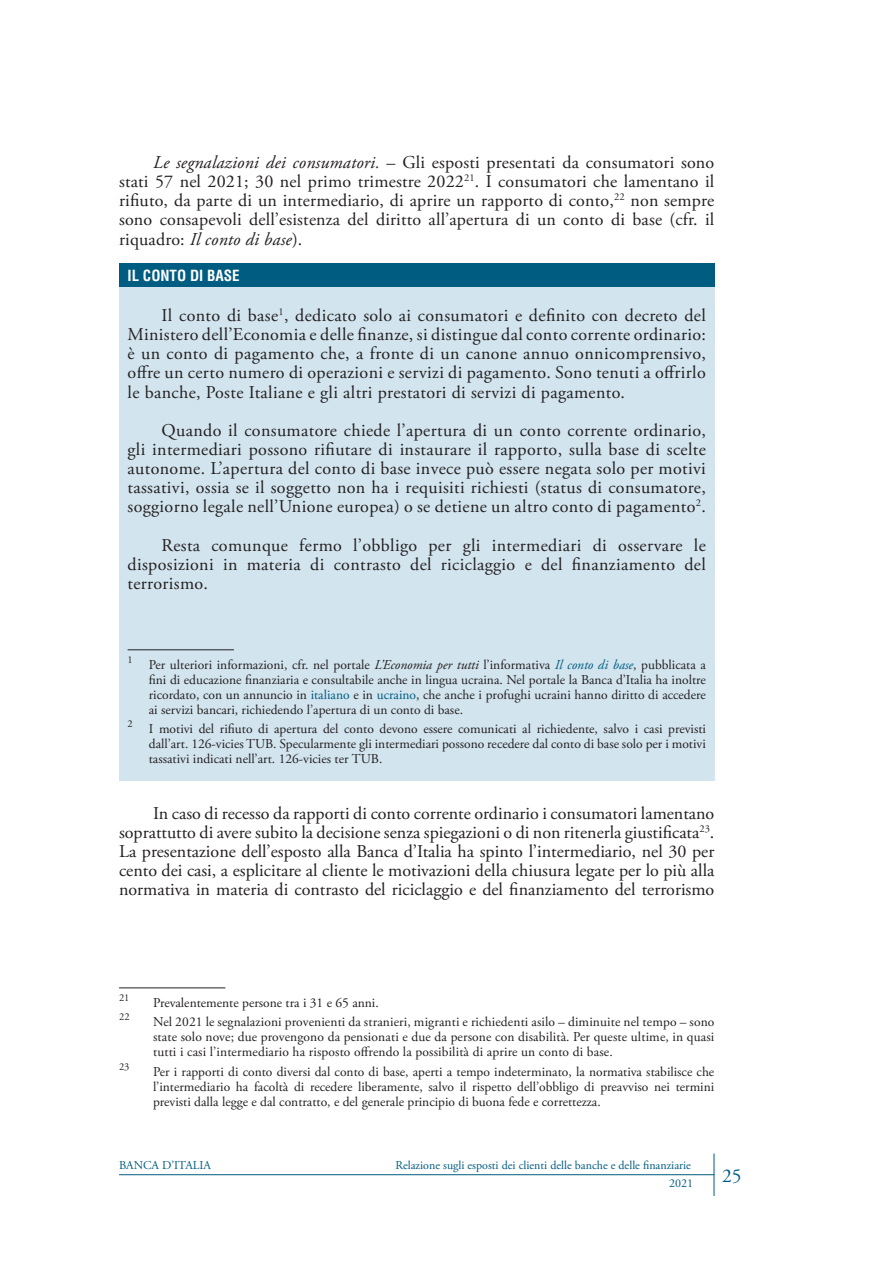
<style>
.page{position:relative;width:893px;height:1263px;background:#fff}
.page>*{position:absolute;margin:0;border:0;box-sizing:border-box;transform-origin:0 0}
.t1{font:19.5px "Adobe Garamond Pro";color:#005c81}
.BOX_-_Paragrafo{font:18px/19.2px "Adobe Garamond Pro";letter-spacing:.02em;color:#231f20;text-align:justify}
.TESTO_-_Paragrafo{font:18px/19.2px "Adobe Garamond Pro";color:#231f20;text-align:justify}
.TESTO_-_Paragrafo_St{font:18px/19.2px "Adobe Garamond Pro";letter-spacing:.01em;color:#231f20;text-align:justify}
.BOX_-_Titolo{font:700 condensed 15px "Helvetica LT Std";color:#fff}
.BOX_-_Nota{font:13.5px/15px "Adobe Garamond Pro";color:#231f20;text-align:justify}
.TESTO_-_Nota{font:13.5px/15px "Adobe Garamond Pro";color:#231f20;text-align:justify}
.t2{font:12px "Adobe Garamond Pro";color:#005c81}
.TESTO_-_Nota-2{font:10.5px "Adobe Garamond Pro";color:#231f20}
.s1{font-style:italic}
.s2{font-style:italic;color:#005c81}
.s3{color:#005c81}
</style>
<div class="page">
<hr style="left:119px;top:1174px;width:595px;height:1px;background:#005c81">
<hr style="left:714px;top:1153px;width:1px;height:43px;background:#005c81">
<hr style="left:119px;top:987px;width:106px;height:1px;background:#231f20">
<div style="left:119px;top:263px;width:595px;height:517px;background:#d2e4ee"></div>
<div style="left:119px;top:263px;width:595px;height:24px;background:#005c81"></div>
<hr style="left:128px;top:649px;width:106px;height:1px;background:#231f20">
<p class="TESTO_-_Paragrafo_St" style="left:119px;top:153px;width:597px;text-indent:34px"><span class="s1">Le segnalazioni dei consumatori.</span> – Gli esposti presentati da consumatori sono stati 57 nel 2021; 30 nel primo trimestre 2022<sup>21</sup>. I consumatori che lamentano il rifiuto, da parte di un intermediario, di aprire un rapporto di conto,<sup>22</sup> non sempre sono consapevoli dell’esistenza del diritto all’apertura di un conto di base (cfr. il riquadro: <span class="s1">Il conto di base</span>).</p>
<h3 class="BOX_-_Titolo" style="left:128px;top:266px;width:114px">IL CONTO DI BASE</h3>
<p class="BOX_-_Paragrafo" style="left:128px;top:306px;width:580px;text-indent:34px">Il conto di base<sup>1</sup>, dedicato solo ai consumatori e definito con decreto del Ministero dell’Economia e delle finanze, si distingue dal conto corrente ordinario: è un conto di pagamento che, a fronte di un canone annuo onnicomprensivo, offre un certo numero di operazioni e servizi di pagamento. Sono tenuti a offrirlo le banche, Poste Italiane e gli altri prestatori di servizi di pagamento.</p>
<p class="BOX_-_Paragrafo" style="left:128px;top:421px;width:580px;text-indent:34px">Quando il consumatore chiede l’apertura di un conto corrente ordinario, gli intermediari possono rifiutare di instaurare il rapporto, sulla base di scelte autonome. L’apertura del conto di base invece può essere negata solo per motivi tassativi, ossia se il soggetto non ha i requisiti richiesti (status di consumatore, soggiorno legale nell’Unione europea) o se detiene un altro conto di pagamento<sup>2</sup>.</p>
<p class="BOX_-_Paragrafo" style="left:128px;top:536px;width:580px;text-indent:34px">Resta comunque fermo l’obbligo per gli intermediari di osservare le disposizioni in materia di contrasto del riciclaggio e del finanziamento del terrorismo.</p>
<p class="BOX_-_Nota" style="left:149px;top:658px;width:559px;text-indent:-21px"><sup>1</sup> Per ulteriori informazioni, cfr. nel portale <span class="s1">L’Economia per tutti</span> l’informativa <span class="s2">Il conto di base</span>, pubblicata a fini di educazione finanziaria e consultabile anche in lingua ucraina. Nel portale la Banca d’Italia ha inoltre ricordato, con un annuncio in <span class="s3">italiano</span> e in <span class="s3">ucraino</span>, che anche i profughi ucraini hanno diritto di accedere ai servizi bancari, richiedendo l’apertura di un conto di base.</p>
<p class="BOX_-_Nota" style="left:149px;top:722px;width:559px;text-indent:-21px"><sup>2</sup> I motivi del rifiuto di apertura del conto devono essere comunicati al richiedente, salvo i casi previsti dall’art. 126-vicies TUB. Specularmente gli intermediari possono recedere dal conto di base solo per i motivi tassativi indicati nell’art. 126-vicies ter TUB.</p>
<p class="TESTO_-_Paragrafo" style="left:119px;top:804px;width:597px;text-indent:34px">In caso di recesso da rapporti di conto corrente ordinario i consumatori lamentano soprattutto di avere subito la decisione senza spiegazioni o di non ritenerla giustificata<sup>23</sup>.<br>La presentazione dell’esposto alla Banca d’Italia ha spinto l’intermediario, nel 30 per cento dei casi, a esplicitare al cliente le motivazioni della chiusura legate per lo più alla normativa in materia di contrasto del riciclaggio e del finanziamento del terrorismo</p>
<p class="TESTO_-_Nota-2" style="left:119px;top:991px;width:12px">21</p>
<p class="TESTO_-_Nota" style="left:153px;top:996px;width:227px">Prevalentemente persone tra i 31 e 65 anni.</p>
<p class="TESTO_-_Nota-2" style="left:119px;top:1011px;width:12px">22</p>
<p class="TESTO_-_Nota" style="left:153px;top:1015px;width:563px">Nel 2021 le segnalazioni provenienti da stranieri, migranti e richiedenti asilo – diminuite nel tempo – sono state solo nove; due provengono da pensionati e due da persone con disabilità. Per queste ultime, in quasi tutti i casi l’intermediario ha risposto offrendo la possibilità di aprire un conto di base.</p>
<p class="TESTO_-_Nota-2" style="left:119px;top:1060px;width:12px">23</p>
<p class="TESTO_-_Nota" style="left:153px;top:1064px;width:563px">Per i rapporti di conto diversi dal conto di base, aperti a tempo indeterminato, la normativa stabilisce che l’intermediario ha facoltà di recedere liberamente, salvo il rispetto dell’obbligo di preavviso nei termini previsti dalla legge e dal contratto, e del generale principio di buona fede e correttezza.</p>
<p class="t2" style="left:119px;top:1158px;width:93px">BANCA D’ITALIA</p>
<p class="t2" style="left:395px;top:1158px;width:297px">Relazione sugli esposti dei clienti delle banche e delle finanziarie</p>
<p class="t2" style="left:669px;top:1176px;width:25px">2021</p>
<p class="t1" style="left:722px;top:1164px;width:21px">25</p>
</div>
